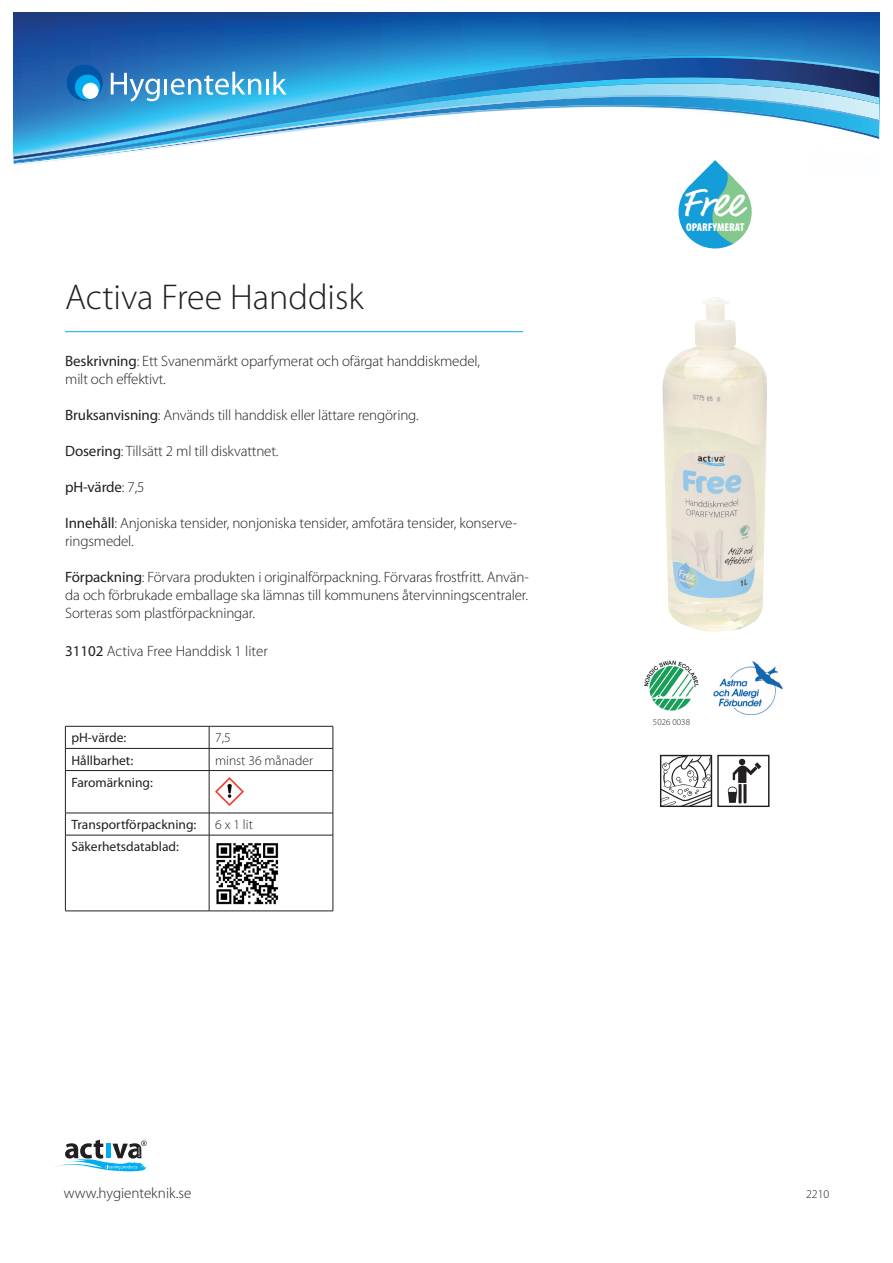
<style>
.page{position:relative;width:893px;height:1263px;background:#fff}
.page>*{position:absolute;margin:0;border:0;box-sizing:border-box;transform-origin:0 0}
.t1{font:41.55px "Market Pro";color:#fff}
.Brödtext_8p{font:300 36px "Myriad Pro";color:#231f20}
.Brödtext{font:300 15px/18px "Myriad Pro";letter-spacing:-.01em;color:#231f20}
.Brödtext_8p-2{font:300 15px "Myriad Pro";color:#231f20}
.Brödtext-2{font:15px "Myriad Pro";letter-spacing:-.01em;color:#231f20}
.t2{font:13.5px "Myriad Pro";color:#231f20}
.t3{font:300 13.5px "Myriad Pro";color:#231f20}
.t4{font:300 12px "Myriad Pro";color:#231f20}
.t5{font:900 condensed 11.4px "Myriad Pro";color:#fff}
.t6{font:300 9px "Myriad Pro";color:#231f20}
.s1{font-weight:400}
.s2{font-weight:300}
</style>
<div class="page">
<svg style="left:14px;top:12px;width:865px;height:25px;background:#1254a2"></svg>
<svg style="left:14px;top:37px;width:865px;height:124px;background:#3180c1"></svg>
<svg style="left:14px;top:56px;width:865px;height:103px"></svg>
<div style="left:67px;top:65px;width:36px;height:36px;background:#0155a5;border-radius:50%"></div>
<div style="left:75px;top:75px;width:25px;height:25px;background:#00aeef;border-radius:50%"></div>
<svg style="left:111px;top:73px;width:49px;height:29px"></svg>
<hr style="left:164px;top:79px;width:3px;height:16px;background:#fff">
<svg style="left:171px;top:72px;width:90px;height:23px"></svg>
<hr style="left:266px;top:79px;width:3px;height:16px;background:#fff">
<svg style="left:273px;top:72px;width:13px;height:23px"></svg>
<div style="left:82px;top:83px;width:17px;height:16px;background:#fff;border-radius:50%"></div>
<svg style="left:55px;top:1140px;width:92px;height:31px"></svg>
<hr style="left:65px;top:331px;width:458px;height:1px;background:#00aeef">
<hr style="left:65px;top:726px;width:144px;height:1px;background:#231f20">
<hr style="left:209px;top:726px;width:124px;height:1px;background:#231f20">
<hr style="left:65px;top:748px;width:144px;height:1px;background:#231f20">
<svg style="left:65px;top:726px;width:1px;height:44px"></svg>
<hr style="left:209px;top:748px;width:124px;height:1px;background:#231f20">
<svg style="left:209px;top:726px;width:1px;height:44px"></svg>
<svg style="left:333px;top:726px;width:1px;height:44px"></svg>
<hr style="left:65px;top:770px;width:144px;height:1px;background:#231f20">
<hr style="left:65px;top:771px;width:1px;height:42px;background:#231f20">
<hr style="left:209px;top:770px;width:124px;height:1px;background:#231f20">
<hr style="left:209px;top:771px;width:1px;height:42px;background:#231f20">
<hr style="left:333px;top:771px;width:1px;height:42px;background:#231f20">
<hr style="left:65px;top:813px;width:144px;height:1px;background:#231f20">
<svg style="left:65px;top:813px;width:1px;height:22px"></svg>
<hr style="left:209px;top:813px;width:124px;height:1px;background:#231f20">
<svg style="left:209px;top:813px;width:1px;height:22px"></svg>
<svg style="left:333px;top:813px;width:1px;height:22px"></svg>
<hr style="left:65px;top:835px;width:144px;height:1px;background:#231f20">
<hr style="left:65px;top:835px;width:1px;height:76px;background:#231f20">
<hr style="left:209px;top:835px;width:124px;height:1px;background:#231f20">
<hr style="left:209px;top:835px;width:1px;height:76px;background:#231f20">
<hr style="left:333px;top:835px;width:1px;height:76px;background:#231f20">
<hr style="left:65px;top:911px;width:144px;height:1px;background:#231f20">
<hr style="left:209px;top:911px;width:124px;height:1px;background:#231f20">
<img style="left:215px;top:778px;width:28px;height:28px">
<img style="left:216px;top:843px;width:63px;height:62px">
<div style="left:669px;top:151px;width:92px;height:107px;background:#fff"></div>
<svg style="left:678px;top:160px;width:74px;height:88px"></svg>
<svg style="left:662px;top:757px;width:48px;height:48px"></svg>
<div style="left:660px;top:755px;width:52px;height:52px;border:1px solid #231f20"></div>
<img style="left:727px;top:758px;width:35px;height:46px">
<div style="left:717px;top:755px;width:52px;height:52px;border:1px solid #231f20"></div>
<img style="left:662px;top:297px;width:105px;height:334px">
<img style="left:644px;top:660px;width:55px;height:51px">
<img style="left:713px;top:661px;width:70px;height:54px">
<p class="Brödtext_8p" style="left:65px;top:275px;width:300px">Activa Free Handdisk</p>
<p class="Brödtext" style="left:65px;top:351px;width:416px"><span class="s1">Beskrivning</span>: Ett Svanenmärkt oparfymerat och ofärgat handdiskmedel, milt och effektivt.</p>
<p class="Brödtext" style="left:65px;top:405px;width:355px"><span class="s1">Bruksanvisning</span>: Används till handdisk eller lättare rengöring.</p>
<p class="Brödtext" style="left:65px;top:441px;width:215px"><span class="s1">Dosering</span>: Tillsätt 2 ml till diskvattnet.</p>
<p class="Brödtext-2" style="left:65px;top:477px;width:81px">pH-värde<span class="s2">: 7,5</span></p>
<p class="Brödtext" style="left:65px;top:513px;width:454px"><span class="s1">Innehåll</span>: Anjoniska tensider, nonjoniska tensider, amfotära tensider, konserve&shy;ringsmedel.</p>
<p class="Brödtext" style="left:65px;top:567px;width:465px;text-align:justify"><span class="s1">Förpackning</span>: Förvara produkten i originalförpackning. Förvaras frostfritt. Använ&shy;da och förbrukade emballage ska lämnas till kommunens återvinningscentraler.<br>Sorteras som plastförpackningar.</p>
<p class="Brödtext_8p-2" style="left:65px;top:642px;width:204px"><span class="s1">31102</span> Activa Free Handdisk 1 liter</p>
<p class="t2" style="left:71px;top:729px;width:56px">pH-värde:</p>
<p class="t3" style="left:215px;top:730px;width:17px">7,5</p>
<p class="t2" style="left:71px;top:752px;width:63px">Hållbarhet:</p>
<p class="t3" style="left:215px;top:752px;width:99px">minst 36 månader</p>
<p class="t2" style="left:71px;top:774px;width:83px">Faromärkning:</p>
<p class="t2" style="left:71px;top:816px;width:127px">Transportförpackning:</p>
<p class="t3" style="left:215px;top:816px;width:39px">6 x 1 lit</p>
<p class="t2" style="left:71px;top:838px;width:109px">Säkerhetsdatablad:</p>
<p class="t1" style="left:681px;top:174px;width:63px">Free</p>
<p class="t5" style="left:686px;top:220px;width:60px">OPARFYMERAT</p>
<p class="t6" style="left:653px;top:717px;width:39px">5026 0038</p>
<p class="Brödtext" style="left:64px;top:1183px;width:129px">www.hygienteknik.se</p>
<p class="t4" style="left:806px;top:1186px;width:25px">2210</p>
</div>
